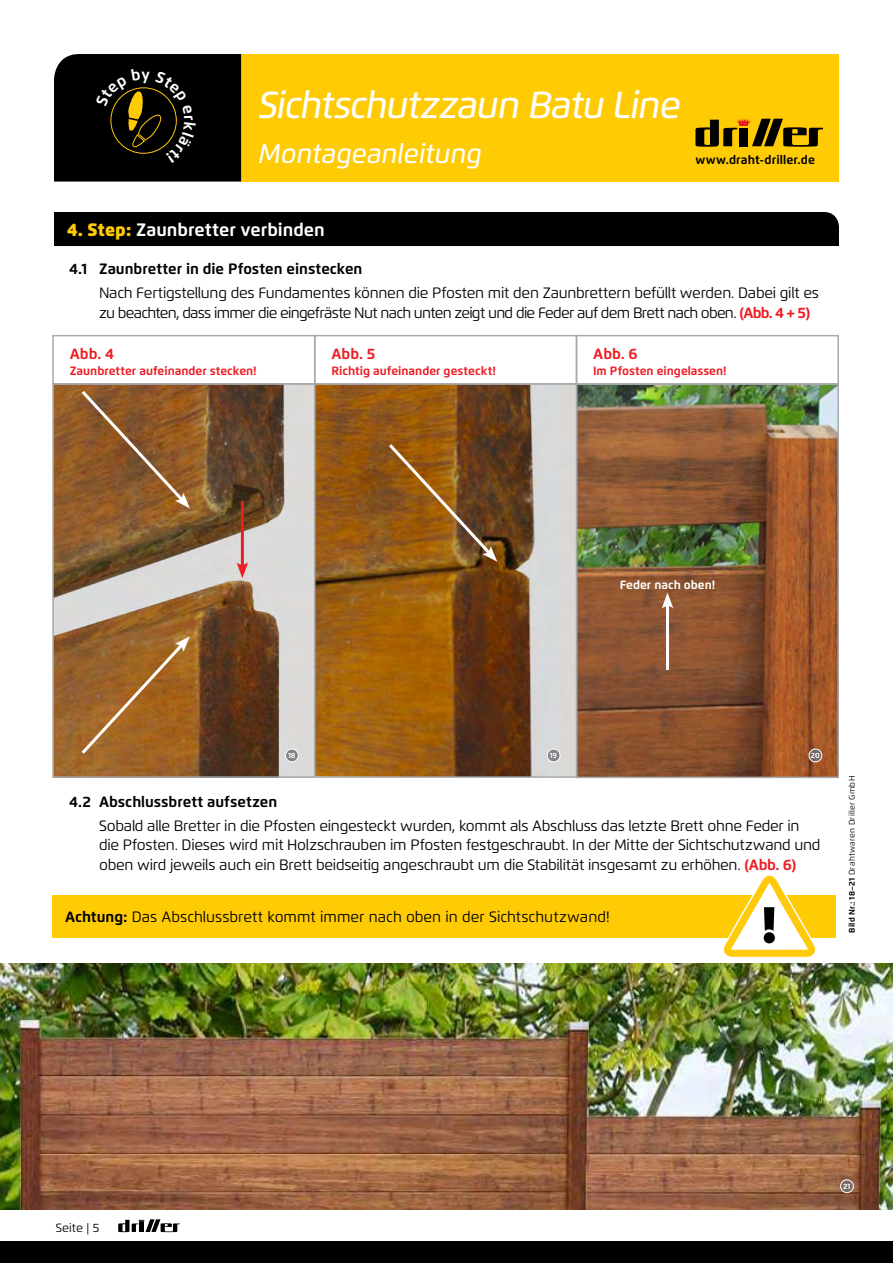
<style>
.page{position:relative;width:893px;height:1263px;background:#fff}
.page>*{position:absolute;margin:0;border:0;box-sizing:border-box;transform-origin:0 0}
.t1{font:italic 500 37.5px "Flexo";letter-spacing:-.025em;color:#fff}
.t2{font:italic 500 27px "Flexo";letter-spacing:-.005em;color:#fff}
.t3{font:700 18px "Flexo";color:#fff}
.t4{font:15px/19.5px "Flexo";letter-spacing:-.02em;color:#000}
.t5{font:15px "Flexo";color:#000}
.t6{font:700 15px "Flexo";color:#000}
.t7{font:700 15px "Flexo";letter-spacing:.005em;color:#ed1d24}
.t8{font:700 12.15px "Flexo";letter-spacing:.01em;color:#000}
.t9{font:700 12px "Flexo";color:#ed1d24}
.t10{font:700 12px "Flexo";color:#fff}
.t11{font:12px "Flexo";letter-spacing:.005em;color:#000}
.t12{font:8.25px "Flexo";letter-spacing:.035em;color:#000}
.t13{font:700 7.5px "Flexo";letter-spacing:-.005em;color:#fff}
.s1{font-weight:900;color:#ffcb05}
.s2{font-weight:700;color:#ed1d24}
.s3{font-weight:700}
</style>
<div class="page">
<div style="left:0;top:1241px;width:893px;height:22px;background:#000"></div>
<div style="left:241px;top:54px;width:598px;height:128px;background:#ffcb05"></div>
<svg style="left:695px;top:118px;width:128px;height:29px"></svg>
<svg style="left:118px;top:1219px;width:62px;height:13px"></svg>
<div style="left:54px;top:212px;width:785px;height:34px;background:#000"></div>
<div style="left:52px;top:895px;width:784px;height:42px;background:#ffcb05"></div>
<svg style="left:722px;top:875px;width:95px;height:82px"></svg>
<img style="left:55px;top:386px;width:781px;height:389px">
<div style="left:576px;top:383px;width:263px;height:395px;border:2px solid #a7a9ac"></div>
<div style="left:52px;top:383px;width:263px;height:395px;border:2px solid #a7a9ac"></div>
<div style="left:52px;top:335px;width:263px;height:50px;border:2px solid #a7a9ac"></div>
<svg style="left:285px;top:748px;width:14px;height:14px"></svg>
<div style="left:314px;top:383px;width:263px;height:395px;border:2px solid #a7a9ac"></div>
<div style="left:314px;top:335px;width:263px;height:50px;border:2px solid #a7a9ac"></div>
<svg style="left:547px;top:748px;width:14px;height:14px"></svg>
<div style="left:576px;top:335px;width:263px;height:50px;border:2px solid #a7a9ac"></div>
<svg style="left:808px;top:748px;width:14px;height:14px"></svg>
<svg style="left:386px;top:441px;width:111px;height:121px;background:#8c591f"></svg>
<svg style="left:79px;top:388px;width:111px;height:120px;background:#905d2f"></svg>
<svg style="left:79px;top:636px;width:111px;height:121px;background:#a2692d"></svg>
<hr style="left:241px;top:501px;width:3px;height:67px;background:#ed1d24">
<svg style="left:237px;top:562px;width:11px;height:16px"></svg>
<hr style="left:666px;top:603px;width:3px;height:67px;background:#fff">
<svg style="left:662px;top:592px;width:11px;height:17px"></svg>
<img style="left:0;top:964px;width:893px;height:246px">
<svg style="left:840px;top:1179px;width:14px;height:14px"></svg>
<div style="left:54px;top:54px;width:187px;height:128px;background:#000"></div>
<h1 class="t1" style="left:258px;top:82px;width:424px">Sichtschutzzaun Batu Line</h1>
<h2 class="t2" style="left:258px;top:137px;width:225px">Montageanleitung</h2>
<p class="t8" style="left:695px;top:152px;width:121px">www.draht-driller.de</p>
<p class="t3" style="left:67px;top:219px;width:259px"><span class="s1">4. Step:</span> Zaunbretter verbinden</p>
<p class="t6" style="left:69px;top:260px;width:295px">4.1 Zaunbretter in die Pfosten einstecken</p>
<p class="t4" style="left:99px;top:283px;width:721px">Nach Fertigstellung des Fundamentes können die Pfosten mit den Zaunbrettern befüllt werden. Dabei gilt es zu beachten, dass immer die eingefräste Nut nach unten zeigt und die Feder auf dem Brett nach oben. <span class="s2">(Abb. 4 + 5)</span></p>
<p class="t7" style="left:70px;top:344px;width:46px">Abb. 4</p>
<p class="t9" style="left:70px;top:363px;width:189px">Zaunbretter aufeinander stecken!</p>
<p class="t7" style="left:331px;top:344px;width:45px">Abb. 5</p>
<p class="t9" style="left:331px;top:363px;width:166px">Richtig aufeinander gesteckt!</p>
<p class="t7" style="left:593px;top:344px;width:46px">Abb. 6</p>
<p class="t9" style="left:593px;top:363px;width:135px">Im Pfosten eingelassen!</p>
<p class="t10" style="left:620px;top:578px;width:97px">Feder nach oben!</p>
<p class="t13" style="left:288px;top:751px;width:9px">18</p>
<p class="t13" style="left:550px;top:751px;width:9px">19</p>
<p class="t13" style="left:811px;top:751px;width:10px">20</p>
<p class="t6" style="left:69px;top:793px;width:210px">4.2 Abschlussbrett aufsetzen</p>
<p class="t4" style="left:99px;top:816px;width:723px">Sobald alle Bretter in die Pfosten eingesteckt wurden, kommt als Abschluss das letzte Brett ohne Feder in die Pfosten. Dieses wird mit Holzschrauben im Pfosten festgeschraubt. In der Mitte der Sichtschutzwand und oben wird jeweils auch ein Brett beidseitig angeschraubt um die Stabilität insgesamt zu erhöhen. <span class="s2">(Abb. 6)</span></p>
<p class="t5" style="left:65px;top:908px;width:546px"><span class="s3">Achtung:</span> Das Abschlussbrett kommt immer nach oben in der Sichtschutzwand!</p>
<p class="t12" style="left:847px;top:933px;width:158px;rotate:-90deg"><span class="s3">Bild Nr.: 18–21</span> Drahtwaren Driller GmbH</p>
<p class="t11" style="left:56px;top:1220px;width:45px">Seite | 5</p>
<p class="t13" style="left:843px;top:1181px;width:9px">21</p>
</div>
